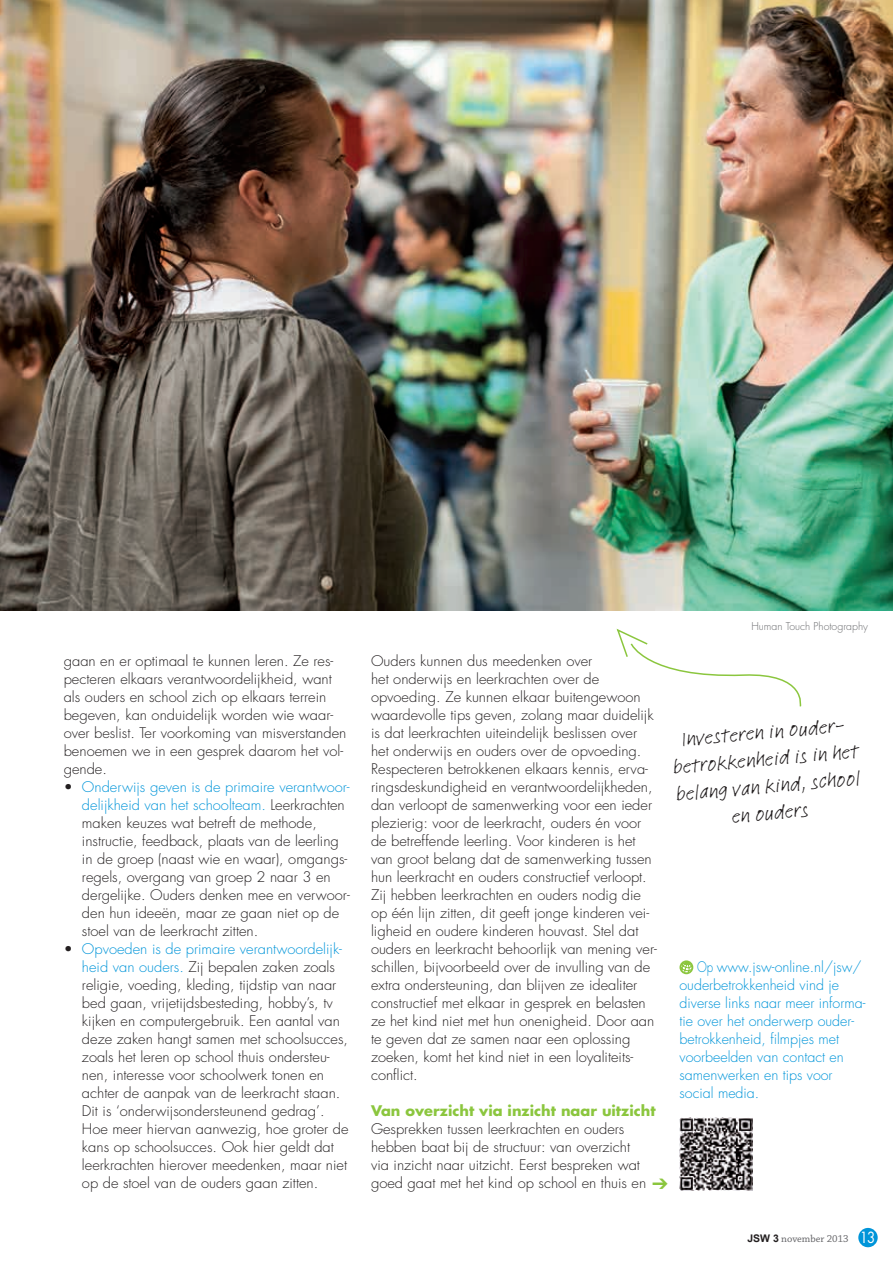
<style>
.page{position:relative;width:893px;height:1263px;background:#fff}
.page>*{position:absolute;margin:0;border:0;box-sizing:border-box;transform-origin:0 0}
.t1{font:21px/27px "Linotype Feltpen";color:#231f20;text-align:center}
.t2{font:300 14.25px/18px "Futura Std";color:#231f20}
.t3{font:300 14.25px/18px "Futura Std";color:#0095d9;scale:.8 1}
.t4{font:700 14.25px "Futura Std";color:#8bc63e}
.t5{font:300 10.5px "Futura Std";color:#6c6d70}
.t6{font:10.5px "Chaparral Pro";color:#636366}
.s1{color:#0095d9}
.s2{font-family:"Arial";font-weight:700;color:#231f20}
.s3{font-family:"Futura Std";font-size:15px;color:#fff}
</style>
<div class="page">
<img style="left:0;top:0;width:893px;height:610px">
<svg style="left:616px;top:628px;width:186px;height:79px"></svg>
<div style="left:858px;top:1228px;width:20px;height:19px;background:#0095d9;border-radius:50%"></div>
<img style="left:679px;top:1117px;width:74px;height:74px">
<svg style="left:679px;top:960px;width:14px;height:14px"></svg>
<svg style="left:681px;top:962px;width:11px;height:11px"></svg>
<p class="t2" style="left:64px;top:652px;width:284px">gaan en er optimaal te kunnen leren. Ze res&shy;pecteren elkaars verantwoordelijkheid, want als ouders en school zich op elkaars terrein begeven, kan onduidelijk worden wie waar&shy;over beslist. Ter voorkoming van misverstanden benoemen we in een gesprek daarom het vol&shy;gende.</p>
<p class="t2" style="left:82px;top:778px;width:269px;text-indent:-18px">• <span class="s1">Onderwijs geven is de primaire verantwoor&shy;delijkheid van het schoolteam.</span> Leerkrachten maken keuzes wat betreft de methode, instructie, feedback, plaats van de leerling in de groep (naast wie en waar), omgangs&shy;regels, overgang van groep 2 naar 3 en dergelijke. Ouders denken mee en verwoor&shy;den hun ideeën, maar ze gaan niet op de stoel van de leerkracht zitten.</p>
<p class="t2" style="left:82px;top:940px;width:268px;text-indent:-18px">• <span class="s1">Opvoeden is de primaire verantwoordelijk&shy;heid van ouders.</span> Zij bepalen zaken zoals religie, voeding, kleding, tijdstip van naar bed gaan, vrijetijdsbesteding, hobby’s, tv kijken en computergebruik. Een aantal van deze zaken hangt samen met schoolsucces, zoals het leren op school thuis ondersteu&shy;nen, interesse voor schoolwerk tonen en achter de aanpak van de leerkracht staan.<br>Dit is ‘onderwijsondersteunend gedrag’.<br>Hoe meer hiervan aanwezig, hoe groter de kans op schoolsucces. Ook hier geldt dat leerkrachten hierover meedenken, maar niet op de stoel van de ouders gaan zitten.</p>
<p class="t2" style="left:371px;top:652px;width:287px">Ouders kunnen dus meedenken over<br>het onderwijs en leerkrachten over de opvoeding. Ze kunnen elkaar buitengewoon waardevolle tips geven, zolang maar duidelijk is dat leerkrachten uiteindelijk beslissen over het onderwijs en ouders over de opvoeding.<br>Respecteren betrokkenen elkaars kennis, erva&shy;ringsdeskundigheid en verantwoordelijkheden, dan verloopt de samenwerking voor een ieder plezierig: voor de leerkracht, ouders én voor de betreffende leerling. Voor kinderen is het van groot belang dat de samenwerking tussen hun leerkracht en ouders constructief verloopt.<br>Zij hebben leerkrachten en ouders nodig die op één lijn zitten, dit geeft jonge kinderen vei&shy;ligheid en oudere kinderen houvast. Stel dat ouders en leerkracht behoorlijk van mening ver&shy;schillen, bijvoorbeeld over de invulling van de extra ondersteuning, dan blijven ze idealiter constructief met elkaar in gesprek en belasten ze het kind niet met hun onenigheid. Door aan te geven dat ze samen naar een oplossing zoeken, komt het kind niet in een loyaliteits&shy;conflict.</p>
<p class="t4" style="left:371px;top:1101px;width:286px">Van overzicht via inzicht naar uitzicht</p>
<p class="t2" style="left:371px;top:1120px;width:277px">Gesprekken tussen leerkrachten en ouders hebben baat bij de structuur: van overzicht via inzicht naar uitzicht. Eerst bespreken wat goed gaat met het kind op school en thuis en</p>
<p class="t5" style="left:751px;top:620px;width:118px">Human Touch Photography</p>
<h1 class="t1" style="left:669px;top:726px;width:188px;rotate:-5deg">Investeren in ouder&shy;betrokkenheid is in het belang van kind, school en ouders</h1>
<p class="t3" style="left:679px;top:958px;width:234px;text-indent:18px">Op www.jsw-online.nl/jsw/ ouderbetrokkenheid vind je diverse links naar meer informa&shy;tie over het onderwerp ouder&shy;betrokkenheid, filmpjes met voorbeelden van contact en samenwerken en tips voor social media.</p>
<p class="t6" style="left:747px;top:1233px;width:130px"><span class="s2">JSW 3</span> november 2013 <span class="s3">13</span></p>
</div>
